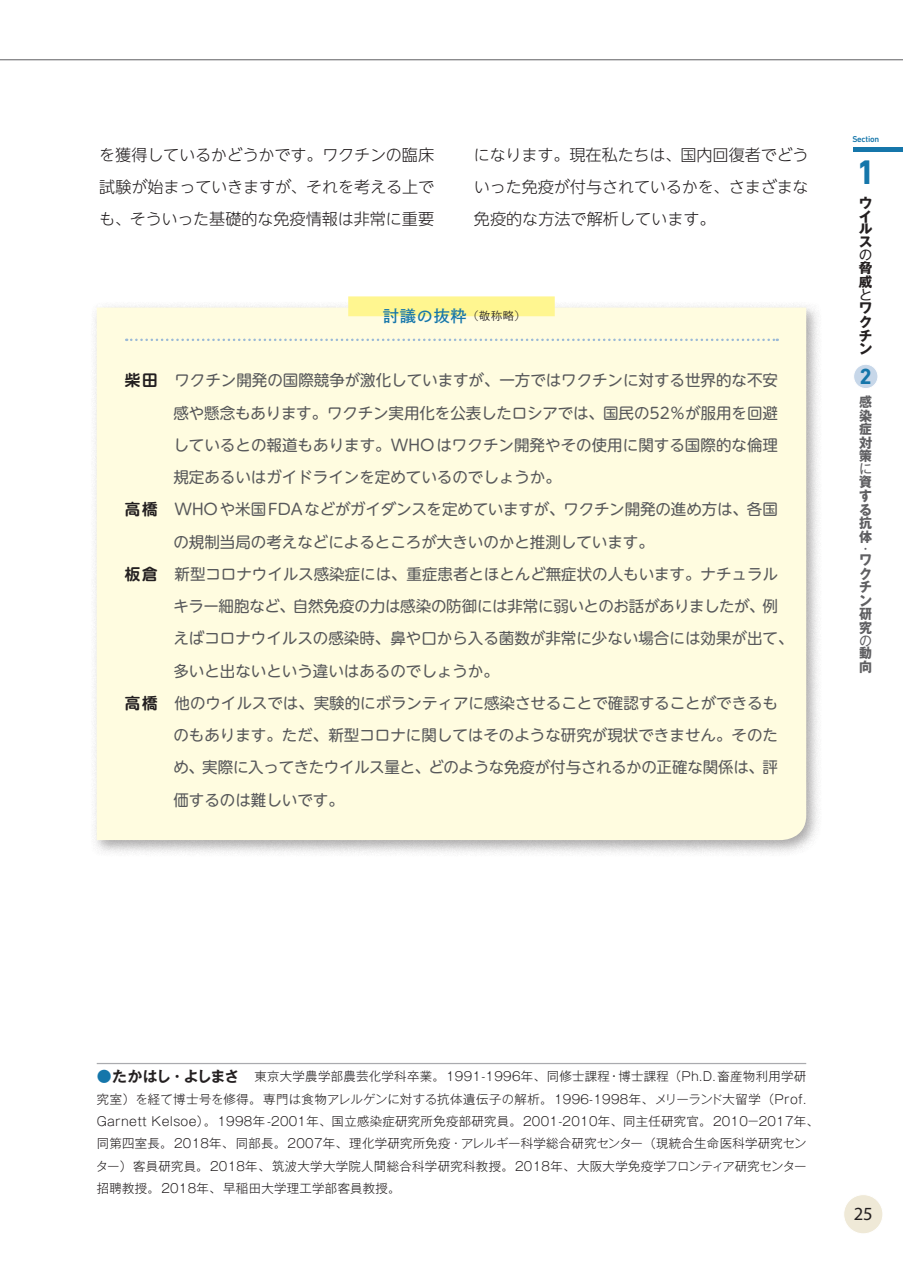
<style>
.page{position:relative;width:903px;height:1275px;background:#fff}
.page>*{position:absolute;margin:0;border:0;box-sizing:border-box;transform-origin:0 0}
.t1{font:700 34.65px "DIN Next LT Pro";color:#1576aa}
.t2{font:700 22.4px "DIN Next LT Pro";color:#1576aa}
.t3{font:18.55px "Myriad Pro";color:#231f20}
.t4{font:300 16.1px/32.2px "UD Shin Go NT Pro";letter-spacing:-.01em;color:#231f20;text-align:justify}
.t5{font:16.1px "Toppan Bunkyu Gothic Pr 6 N DB";letter-spacing:.05em;color:#1576aa}
.t6{font:15.58px "UD Shin M Go Pro";color:#57585a}
.t7{font:700 14.88px "Gothic MB101 Pr 5 De";letter-spacing:-.07em;color:#231f20}
.t8{font:700 13.65px/13.5px "Gothic MB101 Pr 5";color:#5f5f62;text-align:justify;scale:.95 1}
.t9{font:700 13.65px/13px "Gothic MB101 Pr 5";color:#231f20}
.t10{font:13.65px "Gothic MB101 Pr 5";color:#5f5f62;scale:.95 1}
.t11{font:13.65px "Gothic MB101 Pr 5";color:#231f20}
.t12{font:300 12.42px/22.4px "Gothic MB101 Pr 5";letter-spacing:.025em;color:#231f20}
.t13{font:11.2px "Toppan Bunkyu Gothic Pr 6 N";color:#231f20}
.t14{font:500 8.75px "DIN Next LT Pro";letter-spacing:-.025em;color:#1576aa}
.s1{font-family:"UD Shin M Go Pro De";font-weight:700;color:#231f20}
.s2{color:#1576aa}
</style>
<div class="page">
<hr style="left:0;top:59px;width:903px;height:1px;background:#5f5f62">
<div style="left:853px;top:147px;width:50px;height:5px;background:#1576aa"></div>
<div style="left:844px;top:1195px;width:39px;height:39px;background:#efe9d7;border-radius:50%"></div>
<div style="left:843px;top:1194px;width:40px;height:40px;border:1px solid #fff;border-radius:50%"></div>
<div style="left:853px;top:364px;width:25px;height:25px;background:#c7d7e9;border-radius:50%"></div>
<div style="left:853px;top:364px;width:25px;height:25px;border:1px solid #fff;border-radius:50%"></div>
<div style="left:90px;top:301px;width:732px;height:555px;background:#231f20;opacity:.39"></div>
<div style="left:97px;top:308px;width:709px;height:532px;background:#fffce0"></div>
<div style="left:348px;top:296px;width:207px;height:20px;background:#fff690"></div>
<svg style="left:126px;top:339px;width:652px;height:2px"></svg>
<hr style="left:97px;top:1063px;width:709px;height:1px;background:#aaabaf">
<p class="t4" style="left:99px;top:138px;width:336px">を獲得しているかどうかです。ワクチンの臨床試験が始まっていきますが、それを考える上でも、そういった基礎的な免疫情報は非常に重要</p>
<p class="t4" style="left:474px;top:138px;width:336px">になります。現在私たちは、国内回復者でどういった免疫が付与されているかを、さまざまな免疫的な方法で解析しています。</p>
<p class="t5" style="left:383px;top:307px;width:85px">討議の抜粋</p>
<p class="t13" style="left:468px;top:309px;width:60px">（敬称略(</p>
<p class="t6" style="left:125px;top:368px;width:654px"><span class="s1">柴田</span>　ワクチン開発の国際競争が激化していますが、一方ではワクチンに対する世界的な不安</p>
<p class="t6" style="left:173px;top:400px;width:606px">感や懸念もあります。ワクチン実用化を公表したロシアでは、国民の52％が服用を回避</p>
<p class="t6" style="left:173px;top:432px;width:606px">しているとの報道もあります。WHOはワクチン開発やその使用に関する国際的な倫理</p>
<p class="t6" style="left:173px;top:464px;width:389px">規定あるいはガイドラインを定めているのでしょうか。</p>
<p class="t6" style="left:125px;top:497px;width:654px"><span class="s1">高橋</span>　WHOや米国FDAなどがガイダンスを定めていますが、ワクチン開発の進め方は、各国</p>
<p class="t6" style="left:173px;top:529px;width:482px">の規制当局の考えなどによるところが大きいのかと推測しています。</p>
<p class="t6" style="left:125px;top:561px;width:654px"><span class="s1">板倉</span>　新型コロナウイルス感染症には、重症患者とほとんど無症状の人もいます。ナチュラル</p>
<p class="t6" style="left:173px;top:593px;width:606px">キラー細胞など、自然免疫の力は感染の防御には非常に弱いとのお話がありましたが、例</p>
<p class="t6" style="left:173px;top:626px;width:622px">えばコロナウイルスの感染時、鼻や口から入る菌数が非常に少ない場合には効果が出て、</p>
<p class="t6" style="left:173px;top:658px;width:327px">多いと出ないという違いはあるのでしょうか。</p>
<p class="t6" style="left:125px;top:690px;width:655px"><span class="s1">高橋</span>　他のウイルスでは、実験的にボランティアに感染させることで確認することができるも</p>
<p class="t6" style="left:173px;top:722px;width:606px">のもあります。ただ、新型コロナに関してはそのような研究が現状できません。そのた</p>
<p class="t6" style="left:173px;top:755px;width:606px">め、実際に入ってきたウイルス量と、どのような免疫が付与されるかの正確な関係は、評</p>
<p class="t6" style="left:173px;top:787px;width:172px">価するのは難しいです。</p>
<p class="t14" style="left:852px;top:134px;width:28px">Section</p>
<h1 class="t1" style="left:856px;top:152px;width:21px">1</h1>
<p class="t9" style="left:859px;top:195px;width:15px">ウイルス</p>
<p class="t11" style="left:859px;top:243px;width:14px">の</p>
<p class="t9" style="left:859px;top:260px;width:15px;line-height:13.7px">脅威</p>
<p class="t11" style="left:859px;top:284px;width:13px">と</p>
<p class="t9" style="left:859px;top:300px;width:15px;line-height:13.5px;text-align:justify">ワクチン</p>
<h2 class="t2" style="left:859px;top:363px;width:14px">2</h2>
<p class="t8" style="left:859px;top:394px;width:15px">感染症対策</p>
<p class="t10" style="left:859px;top:458px;width:14px">に</p>
<p class="t8" style="left:859px;top:474px;width:15px">資する抗体</p>
<p class="t8" style="left:859px;top:552px;width:15px">ワクチン研究</p>
<p class="t10" style="left:859px;top:537px;width:9px">・</p>
<p class="t10" style="left:859px;top:629px;width:14px">の</p>
<p class="t8" style="left:859px;top:646px;width:14px">動向</p>
<p class="t7" style="left:97px;top:1064px;width:144px"><span class="s2">●</span>たかはし・よしまさ</p>
<p class="t12" style="left:96px;top:1086px;width:725px">究室）を経て博士号を修得。専門は食物アレルゲンに対する抗体遺伝子の解析。1996-1998年、メリーランド大留学（Prof.<br>Garnett Kelsoe）。1998年-2001年、国立感染症研究所免疫部研究員。2001-2010年、同主任研究官。2010−２017年、同第四室長。2018年、同部長。2007年、理化学研究所免疫・アレルギー科学総合研究センター（現統合生命医科学研究センター）客員研究員。2018年、筑波大学大学院人間総合科学研究科教授。2018年、大阪大学免疫学フロンティア研究センター招聘教授。2018年、早稲田大学理工学部客員教授。</p>
<p class="t12" style="left:254px;top:1064px;width:553px">東京大学農学部農芸化学科卒業。1991-1996年、同修士課程•博士課程（Ph D. .畜産物利用学研</p>
<p class="t3" style="left:854px;top:1202px;width:21px">25</p>
</div>
